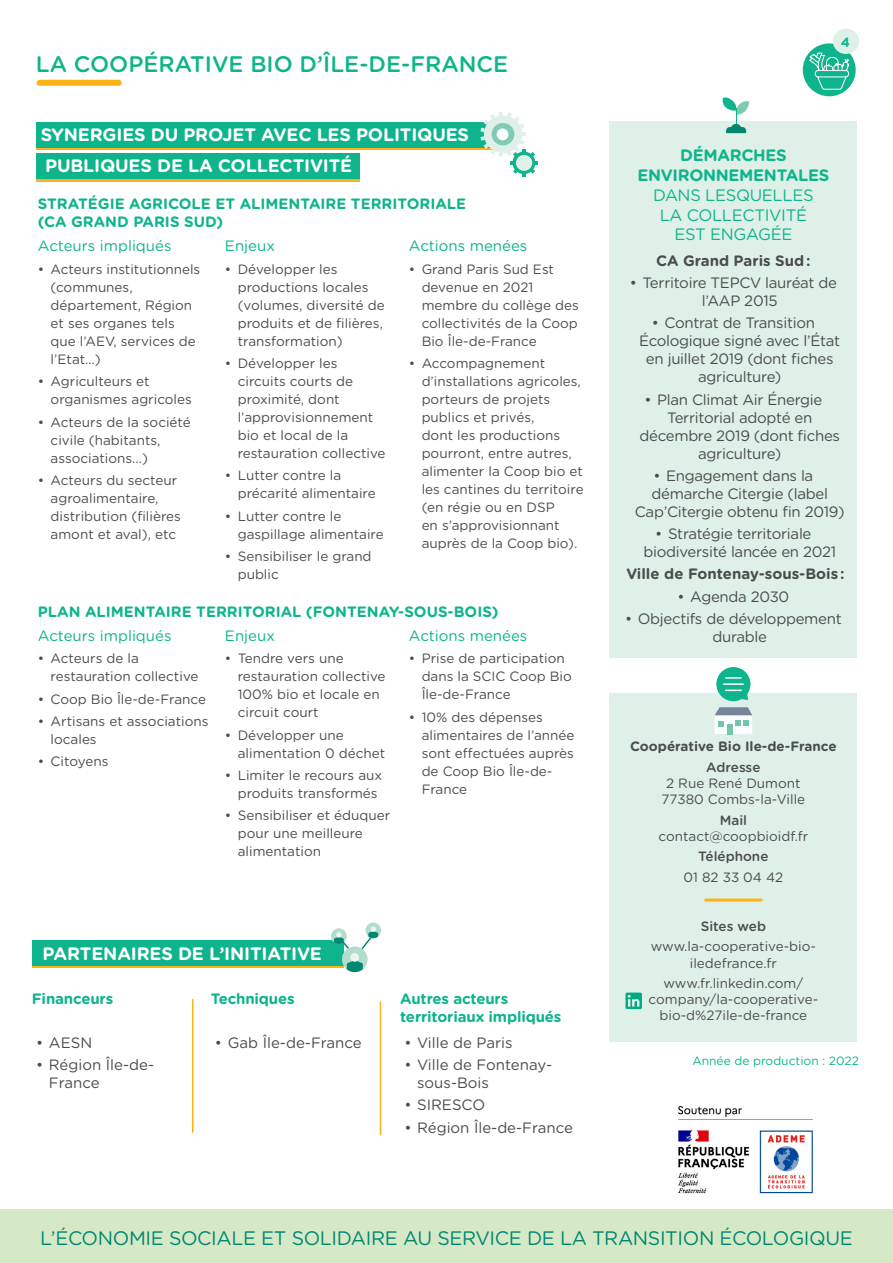
<style>
.page{position:relative;width:893px;height:1263px;background:#fff}
.page>*{position:absolute;margin:0;border:0;box-sizing:border-box;transform-origin:0 0}
.t1{font:500 22.5px "Gotham Rounded";color:#0eb48b}
.t2{font:19.5px "Gotham Rounded";letter-spacing:-.02em;color:#008770}
.t3{font:700 18px/31.5px "Gotham Rounded";letter-spacing:-.01em;color:#fff}
.t4{font:16.5px/19.8px "Gotham Rounded";letter-spacing:-.02em;color:#0eb48b;text-align:center}
.t5{font:700 16.5px/19.8px "Gotham Rounded";letter-spacing:-.02em;color:#0eb48b;text-align:center}
.t6{font:15px/18px "Gotham Rounded";letter-spacing:-.02em;color:#4b4c4d}
.t7{font:700 15px/18px "Gotham Rounded";color:#0eb48b}
.t8{font:15px/18px "Gotham Rounded";color:#4b4c4d}
.t9{font:15px "Gotham Rounded";color:#0eb48b}
.t10{font:700 15px "Gotham Rounded";color:#4b4c4d}
.t11{font:13.5px/18px "Gotham Rounded";color:#4b4c4d}
.t12{font:500 13.5px "Gotham Rounded";color:#4b4c4d}
.t13{font:700 13.5px "Gotham Rounded";color:#4b4c4d}
.t14{font:700 13.5px "Gotham Rounded";color:#0eb48b}
.t15{font:12px "Gotham Rounded";color:#0eb48b}
</style>
<div class="page">
<div style="left:40px;top:80px;width:79px;height:6px;background:#fbb316"></div>
<div style="left:803px;top:43px;width:53px;height:53px;background:#0eb48b;border-radius:50%"></div>
<div style="left:609px;top:122px;width:248px;height:536px;background:#dff0e9"></div>
<div style="left:0;top:1209px;width:893px;height:54px;background:#d6e9c6"></div>
<img style="left:678px;top:1106px;width:135px;height:88px">
<div style="left:833px;top:29px;width:26px;height:25px;background:#dff0e9;border-radius:50%"></div>
<svg style="left:720px;top:97px;width:29px;height:36px"></svg>
<hr style="left:380px;top:1002px;width:1px;height:133px;background:#fbb316">
<hr style="left:192px;top:999px;width:1px;height:133px;background:#fbb316">
<div style="left:33px;top:942px;width:311px;height:26px;background:#fbb316"></div>
<div style="left:33px;top:940px;width:311px;height:26px;background:#0eb48b"></div>
<svg style="left:331px;top:928px;width:16px;height:16px"></svg>
<svg style="left:365px;top:922px;width:16px;height:16px"></svg>
<svg style="left:334px;top:926px;width:44px;height:23px"></svg>
<div style="left:342px;top:946px;width:26px;height:26px;background:#b2ddcd;border-radius:50%"></div>
<svg style="left:347px;top:961px;width:16px;height:11px"></svg>
<div style="left:350px;top:953px;width:9px;height:9px;background:#ecf6f1;border-radius:50%"></div>
<svg style="left:808px;top:52px;width:42px;height:38px"></svg>
<div style="left:609px;top:694px;width:248px;height:348px;background:#dff0e9"></div>
<svg style="left:706px;top:898px;width:55px;height:4px"></svg>
<div style="left:716px;top:667px;width:34px;height:34px;background:#0eb48b;border-radius:50%"></div>
<svg style="left:724px;top:677px;width:24px;height:23px"></svg>
<svg style="left:715px;top:707px;width:37px;height:27px"></svg>
<svg style="left:625px;top:992px;width:17px;height:17px"></svg>
<div style="left:36px;top:124px;width:475px;height:26px;background:#fbb316"></div>
<div style="left:36px;top:156px;width:324px;height:25px;background:#fbb316"></div>
<div style="left:36px;top:122px;width:475px;height:26px;background:#0eb48b"></div>
<div style="left:36px;top:154px;width:324px;height:25px;background:#0eb48b"></div>
<svg style="left:480px;top:112px;width:58px;height:65px"></svg>
<div style="left:516px;top:155px;width:16px;height:16px;background:#dff0e9;border-radius:50%"></div>
<div style="left:497px;top:128px;width:11px;height:12px;background:#fff;border-radius:50%"></div>
<h1 class="t1" style="left:36px;top:48px;width:474px">LA COOPÉRATIVE BIO D’ÎLE-DE-FRANCE</h1>
<h3 class="t3" style="left:41px;top:118px;width:430px">SYNERGIES DU PROJET AVEC LES POLITIQUES<br>PUBLIQUES DE LA COLLECTIVITÉ</h3>
<p class="t7" style="left:38px;top:194px;width:430px">STRATÉGIE AGRICOLE ET ALIMENTAIRE TERRITORIALE (CA GRAND PARIS SUD)</p>
<p class="t9" style="left:38px;top:236px;width:135px">Acteurs impliqués</p>
<p class="t9" style="left:225px;top:236px;width:51px">Enjeux</p>
<p class="t9" style="left:409px;top:236px;width:120px">Actions menées</p>
<p class="t11" style="left:51px;top:260px;width:151px;text-indent:-13px">• Acteurs institutionnels (communes, département, Région et ses organes tels que l’AEV, services de l’Etat…)</p>
<p class="t11" style="left:51px;top:372px;width:143px;text-indent:-13px">• Agriculteurs et organismes agricoles</p>
<p class="t11" style="left:51px;top:412px;width:142px;text-indent:-13px">• Acteurs de la société civile (habitants, associations…)</p>
<p class="t11" style="left:51px;top:470px;width:132px;text-indent:-13px">• Acteurs du secteur agroalimentaire, distribution (filières amont et aval), etc</p>
<p class="t11" style="left:422px;top:259px;width:159px;text-indent:-13px">• Grand Paris Sud Est devenue en 2021 membre du collège des collectivités de la Coop<br>Bio Île-de-France</p>
<p class="t11" style="left:422px;top:354px;width:163px;text-indent:-13px">• Accompagnement d’installations agricoles, porteurs de projets publics et privés,<br>dont les productions pourront, entre autres, alimenter la Coop bio et les cantines du territoire (en régie ou en DSP<br>en s’approvisionnant auprès de la Coop bio).</p>
<p class="t11" style="left:238px;top:260px;width:148px;text-indent:-13px">• Développer les productions locales (volumes, diversité de produits et de filières, transformation)</p>
<p class="t11" style="left:238px;top:354px;width:149px;text-indent:-13px">• Développer les circuits courts de proximité, dont l’approvisionnement bio et local de la restauration collective</p>
<p class="t11" style="left:238px;top:466px;width:140px;text-indent:-13px">• Lutter contre la précarité alimentaire</p>
<p class="t11" style="left:238px;top:506px;width:147px;text-indent:-13px">• Lutter contre le gaspillage alimentaire</p>
<p class="t11" style="left:238px;top:546px;width:135px;text-indent:-13px">• Sensibiliser le grand public</p>
<p class="t7" style="left:38px;top:602px;width:462px">PLAN ALIMENTAIRE TERRITORIAL (FONTENAY-SOUS-BOIS)</p>
<p class="t9" style="left:38px;top:625px;width:135px">Acteurs impliqués</p>
<p class="t9" style="left:225px;top:625px;width:51px">Enjeux</p>
<p class="t9" style="left:409px;top:625px;width:120px">Actions menées</p>
<p class="t11" style="left:51px;top:649px;width:149px;text-indent:-13px">• Acteurs de la restauration collective</p>
<p class="t11" style="left:38px;top:689px;width:170px">• Coop Bio Île-de-France</p>
<p class="t11" style="left:51px;top:711px;width:159px;text-indent:-13px">• Artisans et associations locales</p>
<p class="t11" style="left:38px;top:752px;width:72px">• Citoyens</p>
<p class="t11" style="left:422px;top:649px;width:152px;text-indent:-13px">• Prise de participation dans la SCIC Coop Bio<br>Île-de-France</p>
<p class="t11" style="left:422px;top:707px;width:154px;text-indent:-13px">• 10% des dépenses alimentaires de l’année sont effectuées auprès de Coop Bio Île-de-<br>France</p>
<p class="t11" style="left:238px;top:649px;width:149px;text-indent:-13px">• Tendre vers une restauration collective<br>100% bio et locale en circuit court</p>
<p class="t11" style="left:238px;top:725px;width:149px;text-indent:-13px">• Développer une alimentation 0 déchet</p>
<p class="t11" style="left:238px;top:765px;width:146px;text-indent:-13px">• Limiter le recours aux produits transformés</p>
<p class="t11" style="left:238px;top:806px;width:154px;text-indent:-13px">• Sensibiliser et éduquer pour une meilleure alimentation</p>
<h3 class="t3" style="left:43px;top:937px;width:281px">PARTENAIRES DE L’INITIATIVE</h3>
<p class="t7" style="left:32px;top:989px;width:83px">Financeurs</p>
<p class="t7" style="left:211px;top:989px;width:85px">Techniques</p>
<p class="t7" style="left:400px;top:989px;width:163px">Autres acteurs territoriaux impliqués</p>
<p class="t6" style="left:36px;top:1033px;width:58px">• AESN</p>
<p class="t8" style="left:49px;top:1055px;width:107px;text-indent:-13px">• Région Île-de-<br>France</p>
<p class="t8" style="left:215px;top:1033px;width:148px">• Gab Île-de-France</p>
<p class="t8" style="left:404px;top:1033px;width:110px">• Ville de Paris</p>
<p class="t8" style="left:417px;top:1055px;width:137px;text-indent:-13px">• Ville de Fontenay&shy;sous-Bois</p>
<p class="t8" style="left:404px;top:1095px;width:82px">• SIRESCO</p>
<p class="t8" style="left:404px;top:1117px;width:170px">• Région Île-de-France</p>
<p class="t14" style="left:841px;top:32px;width:11px">4</p>
<p class="t5" style="left:637px;top:145px;width:193px">DÉMARCHES<br>ENVIRONNEMENTALES</p>
<p class="t4" style="left:653px;top:184px;width:162px">DANS LESQUELLES<br>LA COLLECTIVITÉ<br>EST ENGAGÉE</p>
<p class="t10" style="left:656px;top:250px;width:156px">CA Grand Paris Sud :</p>
<p class="t6" style="left:702px;top:273px;width:137px;text-indent:-72px">• Territoire TEPCV lauréat de l’AAP 2015</p>
<p class="t6" style="left:652px;top:313px;width:165px">• Contrat de Transition</p>
<p class="t6" style="left:639px;top:331px;width:203px">Écologique signé avec l’État</p>
<p class="t6" style="left:646px;top:349px;width:189px">en juillet 2019 (dont fiches</p>
<p class="t6" style="left:698px;top:367px;width:85px">agriculture)</p>
<p class="t6" style="left:644px;top:390px;width:179px">• Plan Climat Air Énergie</p>
<p class="t6" style="left:667px;top:408px;width:147px">Territorial adopté en</p>
<p class="t6" style="left:639px;top:426px;width:202px">décembre 2019 (dont fiches</p>
<p class="t6" style="left:698px;top:444px;width:85px">agriculture)</p>
<p class="t6" style="left:653px;top:466px;width:161px">• Engagement dans la</p>
<p class="t6" style="left:651px;top:484px;width:178px">démarche Citergie (label</p>
<p class="t6" style="left:635px;top:502px;width:211px">Cap’Citergie obtenu fin 2019)</p>
<p class="t6" style="left:643px;top:524px;width:194px;text-indent:12px">• Stratégie territoriale biodiversité lancée en 2021</p>
<p class="t10" style="left:626px;top:563px;width:220px">Ville de Fontenay-sous-Bois :</p>
<p class="t6" style="left:677px;top:587px;width:113px">• Agenda 2030</p>
<p class="t6" style="left:712px;top:609px;width:131px;text-indent:-87px">• Objectifs de développement durable</p>
<p class="t13" style="left:630px;top:737px;width:208px">Coopérative Bio Ile-de-France</p>
<p class="t12" style="left:706px;top:757px;width:56px">Adresse</p>
<p class="t11" style="left:662px;top:774px;width:145px;line-height:16.2px;text-align:center">2 Rue René Dumont<br>77380 Combs-la-Ville</p>
<p class="t12" style="left:720px;top:810px;width:29px">Mail</p>
<p class="t11" style="left:658px;top:826px;width:151px">contact@coopbioidf.fr</p>
<p class="t12" style="left:698px;top:847px;width:72px">Téléphone</p>
<p class="t11" style="left:684px;top:867px;width:101px">01 82 33 04 42</p>
<p class="t12" style="left:701px;top:916px;width:67px">Sites web</p>
<p class="t11" style="left:651px;top:938px;width:167px;line-height:16.2px;text-align:center">www.la-cooperative-bio&shy;iledefrance.fr</p>
<p class="t11" style="left:649px;top:974px;width:171px;line-height:16.2px;text-align:center">www.fr.linkedin.com/ company/la-cooperative&shy;bio-d%27ile-de-france</p>
<p class="t15" style="left:692px;top:1052px;width:168px">Année de production : 2022</p>
<h2 class="t2" style="left:40px;top:1225px;width:814px">L’ÉCONOMIE SOCIALE ET SOLIDAIRE AU SERVICE DE LA TRANSITION ÉCOLOGIQUE</h2>
</div>
